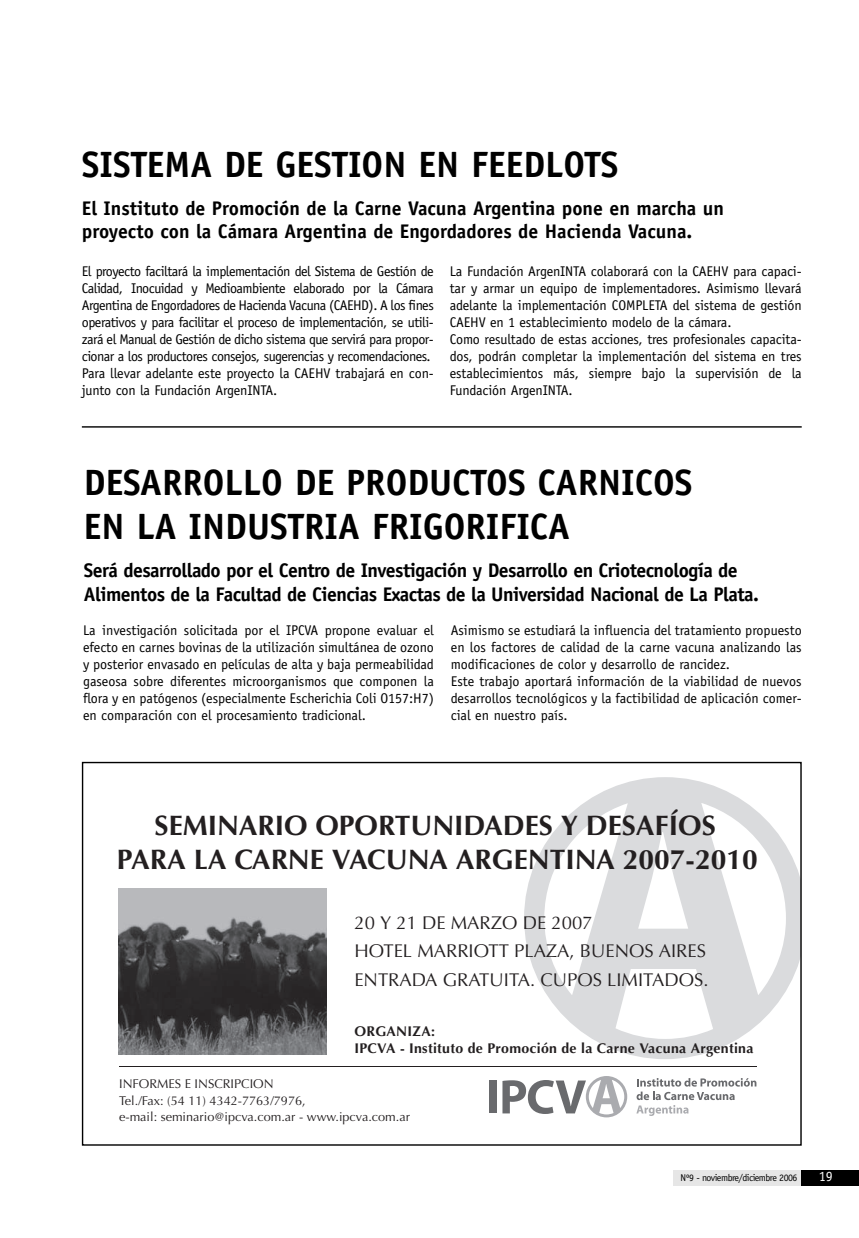
<style>
.page{position:relative;width:859px;height:1238px;background:#fff}
.page>*{position:absolute;margin:0;border:0;box-sizing:border-box;transform-origin:0 0}
.t1{font:700 36.6px/44px "Officina Sans";color:#000}
.t2{font:700 28.2px/33.8px "Optima";color:#231f20;text-align:center}
.t3{font:700 19.8px/23.7px "Officina Sans";letter-spacing:-.03em;color:#000}
.t4{font:700 19.8px/23.7px "Officina Sans";color:#000}
.t5{font:18.45px/29px "Optima";color:#231f20}
.t6{font:14.1px/17px "Officina Sans";letter-spacing:-.01em;color:#000}
.t7{font:14.1px/17px "Officina Sans";letter-spacing:-.035em;color:#000}
.t8{font:700 14.1px/17px "Optima";letter-spacing:.02em;color:#231f20}
.t9{font:14.1px "Officina Sans";color:#fff}
.t10{font:12.75px/16.6px "Optima";color:#231f20}
.t11{font:9.9px "Officina Sans";letter-spacing:-.05em;color:#000}
</style>
<div class="page">
<div style="left:673px;top:1169px;width:176px;height:16px;background:#e6e6e6"></div>
<div style="left:801px;top:1169px;width:57px;height:16px;background:#000"></div>
<hr style="left:82px;top:426px;width:719px;height:1px;background:#000">
<svg style="left:524px;top:777px;width:275px;height:282px"></svg>
<hr style="left:119px;top:1065px;width:637px;height:1px;background:#231f20">
<svg style="left:636px;top:1078px;width:120px;height:37px"></svg>
<div style="left:489px;top:1080px;width:7px;height:33px;background:#696a6d"></div>
<svg style="left:502px;top:1076px;width:125px;height:41px"></svg>
<img style="left:119px;top:889px;width:208px;height:165px">
<h1 class="t1" style="left:82px;top:145px;width:538px">SISTEMA DE GESTION EN FEEDLOTS</h1>
<h3 class="t4" style="left:82px;top:198px;width:643px">El Instituto de Promoción de la Carne Vacuna Argentina pone en marcha un proyecto con la Cámara Argentina de Engordadores de Hacienda Vacuna.</h3>
<p class="t7" style="left:82px;top:264px;width:353px">El proyecto faciltará la implementación del Sistema de Gestión de Calidad, Inocuidad y Medioambiente elaborado por la Cámara Argentina de Engordadores de Hacienda Vacuna (CAEHD). A los fines operativos y para facilitar el proceso de implementación, se utili&shy;zará el Manual de Gestión de dicho sistema que servirá para propor&shy;cionar a los productores consejos, sugerencias y recomendaciones.<br>Para llevar adelante este proyecto la CAEHV trabajará en con&shy;junto con la Fundación ArgenINTA.</p>
<p class="t6" style="left:450px;top:264px;width:353px">La Fundación ArgenINTA colaborará con la CAEHV para capaci&shy;tar y armar un equipo de implementadores. Asimismo llevará adelante la implementación COMPLETA del sistema de gestión CAEHV en 1 establecimiento modelo de la cámara.<br>Como resultado de estas acciones, tres profesionales capacita&shy;dos, podrán completar la implementación del sistema en tres establecimientos más, siempre bajo la supervisión de la Fundación ArgenINTA.</p>
<h1 class="t1" style="left:84px;top:463px;width:610px">DESARROLLO DE PRODUCTOS CARNICOS<br>EN LA INDUSTRIA FRIGORIFICA</h1>
<h3 class="t3" style="left:84px;top:560px;width:676px">Será desarrollado por el Centro de Investigación y Desarrollo en Criotecnología de<br>Alimentos de la Facultad de Ciencias Exactas de la Universidad Nacional de La Plata.</h3>
<p class="t6" style="left:83px;top:623px;width:352px;text-align:justify">La investigación solicitada por el IPCVA propone evaluar el efecto en carnes bovinas de la utilización simultánea de ozono y posterior envasado en películas de alta y baja permeabilidad gaseosa sobre diferentes microorganismos que componen la flora y en patógenos (especialmente Escherichia Coli O157:H7) en comparación con el procesamiento tradicional.</p>
<p class="t6" style="left:451px;top:623px;width:352px">Asimismo se estudiará la influencia del tratamiento propuesto en los factores de calidad de la carne vacuna analizando las modificaciones de color y desarrollo de rancidez.<br>Este trabajo aportará información de la viabilidad de nuevos desarrollos tecnológicos y la factibilidad de aplicación comer&shy;cial en nuestro país.</p>
<h2 class="t2" style="left:117px;top:811px;width:642px">SEMINARIO OPORTUNIDADES Y DESAFÍOS<br>PARA LA CARNE VACUNA ARGENTINA 2007-2010</h2>
<h3 class="t5" style="left:354px;top:907px;width:355px">20 Y 21 DE MARZO DE 2007<br>HOTEL MARRIOTT PLAZA, BUENOS AIRES<br>ENTRADA GRATUITA. CUPOS LIMITADOS.</h3>
<p class="t8" style="left:354px;top:1024px;width:400px">ORGANIZA:<br>IPCVA - Instituto de Promoción de la Carne Vacuna Argentina</p>
<p class="t10" style="left:119px;top:1075px;width:292px">INFORMES E INSCRIPCION<br>Tel./Fax: (54 11) 4342-7763/7976,<br>e-mail: seminario@ipcva.com.ar - www.ipcva.com.ar</p>
<p class="t11" style="left:680px;top:1173px;width:118px">Nº9 - noviembre/diciembre 2006</p>
<p class="t9" style="left:818px;top:1171px;width:16px">19</p>
</div>
